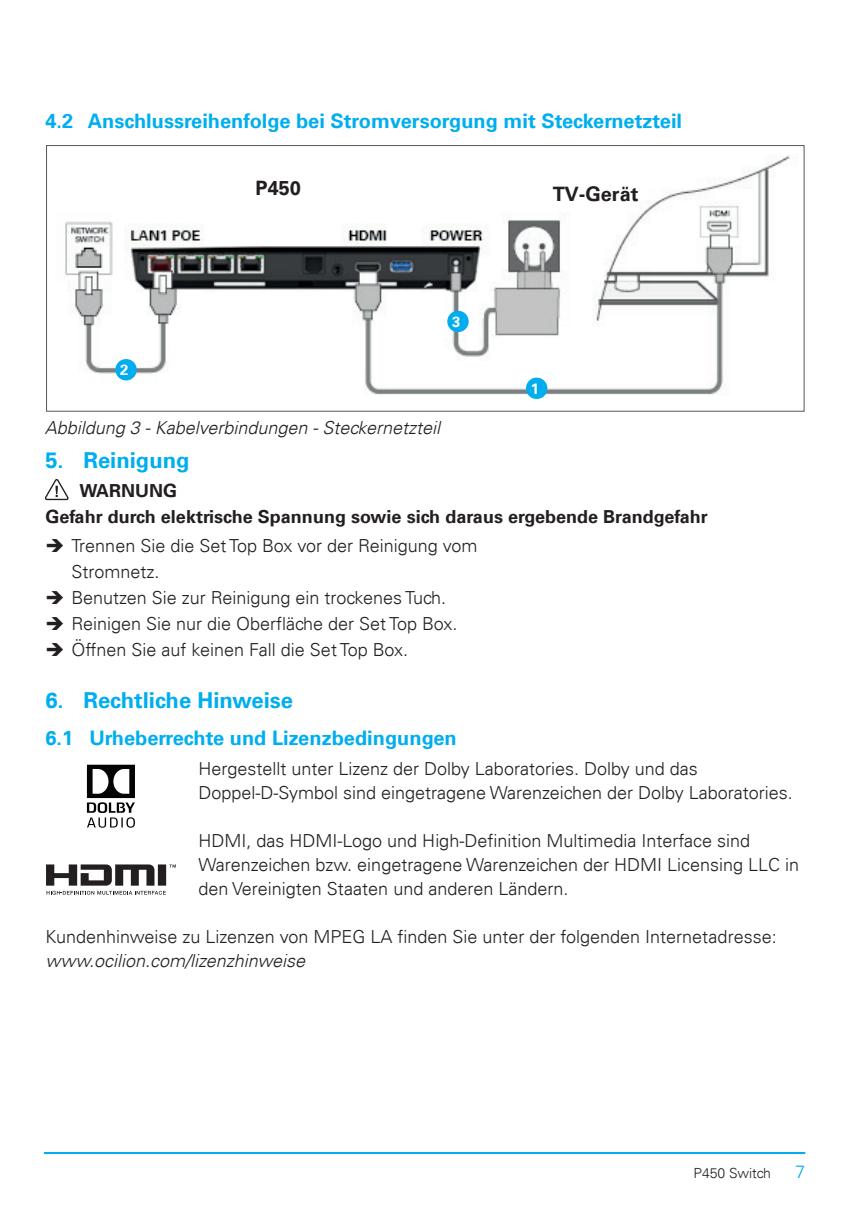
<style>
.page{position:relative;width:862px;height:1214px;background:#fff}
.page>*{position:absolute;margin:0;border:0;box-sizing:border-box;transform-origin:0 0}
.t1{font:700 22px "Univers LT";color:#00aeef}
.t2{font:700 20px "Univers LT";color:#00aeef}
.t3{font:700 19.8px "Univers LT";color:#231f20}
.t4{font:300 18px/26px "Univers LT";color:#231f20}
.t5{font:italic 300 18px "Univers LT";color:#231f20}
.t6{font:700 18px/26px "Univers LT";color:#231f20}
.t7{font:300 18px "Univers LT";color:#00aeef}
.t8{font:700 14.8px "Univers LT";color:#fff}
.t9{font:300 14px "Univers LT";color:#231f20}
</style>
<div class="page">
<svg style="left:45px;top:479px;width:23px;height:21px"></svg>
<img style="left:65px;top:155px;width:729px;height:244px">
<div style="left:46px;top:145px;width:758px;height:266px;border:1px solid #57585a"></div>
<div style="left:526px;top:377px;width:21px;height:22px;background:#00aeef;border-radius:50%"></div>
<div style="left:115px;top:359px;width:22px;height:21px;background:#00aeef;border-radius:50%"></div>
<div style="left:447px;top:311px;width:22px;height:21px;background:#00aeef;border-radius:50%"></div>
<svg style="left:87px;top:764px;width:48px;height:63px"></svg>
<svg style="left:46px;top:864px;width:130px;height:30px"></svg>
<hr style="left:44px;top:1151px;width:761px;height:2px;background:#00aeef">
<p class="t2" style="left:45px;top:109px;width:638px">4.2 Anschlussreihenfolge bei Stromversorgung mit Steckernetzteil</p>
<p class="t3" style="left:256px;top:176px;width:47px">P450</p>
<p class="t3" style="left:553px;top:183px;width:87px">TV-Gerät</p>
<p class="t8" style="left:120px;top:361px;width:10px">2</p>
<p class="t8" style="left:452px;top:313px;width:10px">3</p>
<p class="t5" style="left:45px;top:417px;width:397px">Abbildung 3 - Kabelverbindungen - Steckernetzteil</p>
<p class="t8" style="left:531px;top:380px;width:10px">1</p>
<p class="t1" style="left:45px;top:447px;width:146px">5. Reinigung</p>
<p class="t6" style="left:45px;top:478px;width:664px;text-indent:34px">WARNUNG<br>Gefahr durch elektrische Spannung sowie sich daraus ergebende Brandgefahr</p>
<p class="t4" style="left:71px;top:532px;width:408px">Trennen Sie die Set Top Box vor der Reinigung vom Stromnetz.<br>Benutzen Sie zur Reinigung ein trockenes Tuch.<br>Reinigen Sie nur die Oberfläche der Set Top Box.<br>Öffnen Sie auf keinen Fall die Set Top Box.</p>
<p class="t1" style="left:45px;top:687px;width:249px">6. Rechtliche Hinweise</p>
<p class="t2" style="left:45px;top:726px;width:413px">6.1 Urheberrechte und Lizenzbedingungen</p>
<p class="t4" style="left:198px;top:756px;width:596px;line-height:24px">Hergestellt unter Lizenz der Dolby Laboratories. Dolby und das<br>Doppel-D-Symbol sind eingetragene Warenzeichen der Dolby Laboratories.</p>
<p class="t4" style="left:198px;top:828px;width:602px;line-height:24px">HDMI, das HDMI-Logo und High-Definition Multimedia Interface sind<br>Warenzeichen bzw. eingetragene Warenzeichen der HDMI Licensing LLC in den Vereinigten Staaten und anderen Ländern.</p>
<p class="t4" style="left:45px;top:923px;width:733px">Kundenhinweise zu Lizenzen von MPEG LA finden Sie unter der folgenden Internetadresse:</p>
<p class="t5" style="left:45px;top:949px;width:261px">www.ocilion.com/lizenzhinweise</p>
<p class="t9" style="left:693px;top:1164px;width:79px">P450 Switch</p>
<p class="t7" style="left:795px;top:1160px;width:12px">7</p>
</div>
